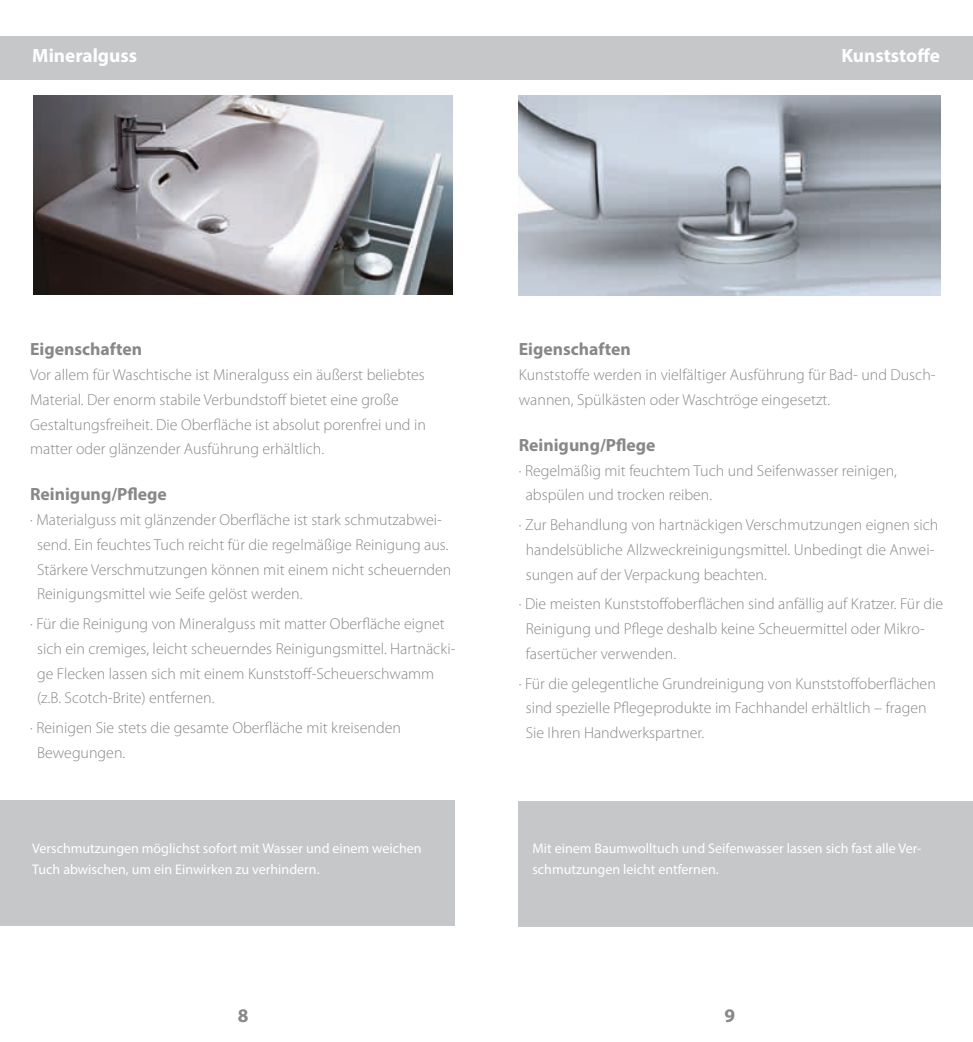
<style>
.page{position:relative;width:973px;height:1042px;background:#fff}
.page>*{position:absolute;margin:0;border:0;box-sizing:border-box;transform-origin:0 0}
.t1{font:700 19.25px "Myriad Pro";color:#fff}
.t2{font:700 19.25px "Myriad Pro";color:#87888a}
.t3{font:700 17.68px "Myriad Pro";color:#87888a}
.t4{font:300 15.92px/24.7px "Myriad Pro";color:#87888a}
.t5{font:14px/21px "Myriad Pro";color:#fff}
</style>
<div class="page">
<img style="left:33px;top:95px;width:419px;height:200px">
<img style="left:519px;top:95px;width:421px;height:200px">
<div style="left:0;top:36px;width:972px;height:43px;background:#c6c7c9"></div>
<div style="left:0;top:801px;width:454px;height:125px;background:#c6c7c9"></div>
<div style="left:518px;top:801px;width:454px;height:125px;background:#c6c7c9"></div>
<p class="t1" style="left:32px;top:43px;width:106px">Mineralguss</p>
<p class="t1" style="left:841px;top:43px;width:100px">Kunststoffe</p>
<p class="t3" style="left:30px;top:338px;width:114px">Eigenschaften</p>
<p class="t4" style="left:30px;top:363px;width:397px">Vor allem für Waschtische ist Mineralguss ein äußerst beliebtes Material. Der enorm stabile Verbundstoff bietet eine große Gestaltungsfreiheit. Die Oberfläche ist absolut porenfrei und in matter oder glänzender Ausführung erhältlich.</p>
<p class="t3" style="left:30px;top:483px;width:138px">Reinigung/Pflege</p>
<p class="t4" style="left:37px;top:508px;width:416px;text-indent:-7px">· Materialguss mit glänzender Oberfläche ist stark schmutzabwei&shy;send. Ein feuchtes Tuch reicht für die regelmäßige Reinigung aus.<br>Stärkere Verschmutzungen können mit einem nicht scheuernden Reinigungsmittel wie Seife gelöst werden.</p>
<p class="t4" style="left:37px;top:612px;width:420px;text-indent:-7px">· Für die Reinigung von Mineralguss mit matter Oberfläche eignet sich ein cremiges, leicht scheuerndes Reinigungsmittel. Hartnäcki&shy;ge Flecken lassen sich mit einem Kunststoff-Scheuerschwamm (z.B. Scotch-Brite) entfernen.</p>
<p class="t4" style="left:37px;top:716px;width:365px;text-indent:-7px">· Reinigen Sie stets die gesamte Oberfläche mit kreisenden<br>Bewegungen.</p>
<p class="t3" style="left:518px;top:338px;width:114px">Eigenschaften</p>
<p class="t4" style="left:518px;top:363px;width:418px">Kunststoffe werden in vielfältiger Ausführung für Bad- und Dusch&shy;wannen, Spülkästen oder Waschtröge eingesetzt.</p>
<p class="t3" style="left:518px;top:433px;width:138px">Reinigung/Pflege</p>
<p class="t4" style="left:525px;top:458px;width:373px;text-indent:-7px">· Regelmäßig mit feuchtem Tuch und Seifenwasser reinigen, abspülen und trocken reiben.</p>
<p class="t4" style="left:525px;top:513px;width:414px;text-indent:-7px">· Zur Behandlung von hartnäckigen Verschmutzungen eignen sich handelsübliche Allzweckreinigungsmittel. Unbedingt die Anwei&shy;sungen auf der Verpackung beachten.</p>
<p class="t4" style="left:525px;top:592px;width:419px;text-indent:-7px">· Die meisten Kunststoffoberflächen sind anfällig auf Kratzer. Für die<br>Reinigung und Pflege deshalb keine Scheuermittel oder Mikro&shy;fasertücher verwenden.</p>
<p class="t4" style="left:525px;top:671px;width:411px;text-indent:-7px">· Für die gelegentliche Grundreinigung von Kunststoffoberflächen sind spezielle Pflegeprodukte im Fachhandel erhältlich – fragen<br>Sie Ihren Handwerkspartner.</p>
<p class="t5" style="left:32px;top:838px;width:391px">Verschmutzungen möglichst sofort mit Wasser und einem weichen<br>Tuch abwischen, um ein Einwirken zu verhindern.</p>
<p class="t5" style="left:532px;top:837px;width:390px">Mit einem Baumwolltuch und Seifenwasser lassen sich fast alle Ver&shy;schmutzungen leicht entfernen.</p>
<p class="t2" style="left:238px;top:1002px;width:12px">8</p>
<p class="t2" style="left:724px;top:1002px;width:12px">9</p>
</div>
